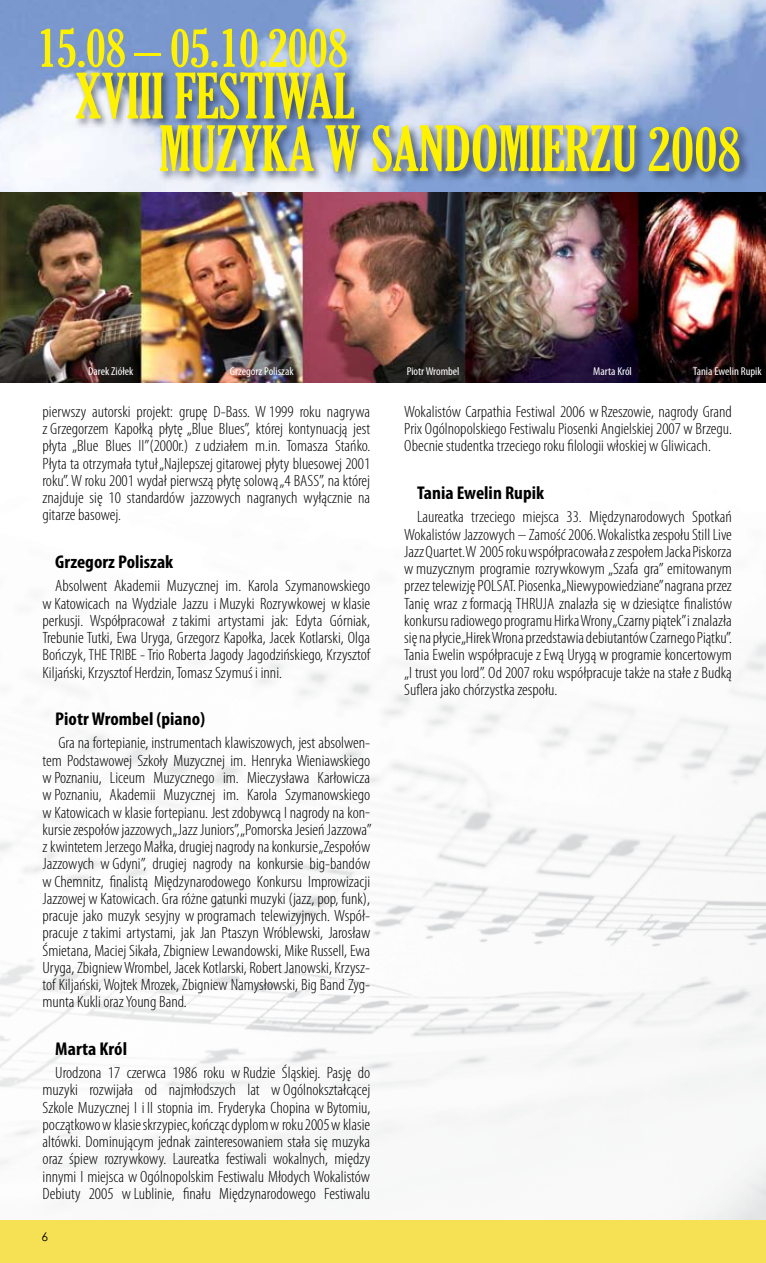
<style>
.page{position:relative;width:766px;height:1263px;background:#fff}
.page>*{position:absolute;margin:0;border:0;box-sizing:border-box;transform-origin:0 0}
.t1{font:extra-condensed 60.3px/52.7px "Gloucester";color:#fff200}
.t2{font:extra-condensed 51.9px "Gloucester";color:#fff200}
.t3{font:700 condensed 18.6px "Myriad Pro";color:#000;scale:1.05 1}
.t4{font:300 condensed 16.35px/17.2px "Myriad Pro";color:#000;text-align:justify;scale:1.05 1}
.t5{font:condensed 11.4px "Myriad Pro";color:#fff;scale:1.05 1}
</style>
<div class="page">
<img style="left:0;top:0;width:765px;height:193px">
<div style="left:0;top:1220px;width:765px;height:43px;background:#f5e153"></div>
<img style="left:70px;top:60px;width:684px;height:133px">
<img style="left:0;top:382px;width:765px;height:837px">
<img style="left:0;top:193px;width:765px;height:189px">
<h2 class="t2" style="left:37px;top:18px;width:312px">15.08 – 05.10.2008</h2>
<h1 class="t1" style="left:159px;top:70px;width:583px;text-indent:-84px">XVIII FESTIWAL<br>MUZYKA W SANDOMIERZU 2008</h1>
<p class="t5" style="left:88px;top:364px;width:44px">Darek Ziółek</p>
<p class="t5" style="left:230px;top:364px;width:62px">Grzegorz Poliszak</p>
<p class="t5" style="left:406px;top:364px;width:52px">PiotrWrombel</p>
<p class="t5" style="left:593px;top:364px;width:38px">Marta Król</p>
<p class="t5" style="left:693px;top:364px;width:67px">Tania Ewelin Rupik</p>
<p class="t4" style="left:43px;top:403px;width:313px">pierwszy autorski projekt: grupę D-Bass. W1999 roku nagrywa z Grzegorzem Kapołką płytę „Blue Blues”, której kontynuacją jest płyta „Blue Blues II”(2000r.) z udziałem m.in. Tomasza Stańko.<br>Płyta ta otrzymała tytuł „Najlepszej gitarowej płyty bluesowej 2001 roku”. Wroku 2001 wydał pierwszą płytę solową „4 BASS”, na której znajduje się 10 standardów jazzowych nagranych wyłącznie na gitarze basowej.</p>
<p class="t3" style="left:55px;top:550px;width:114px">Grzegorz Poliszak</p>
<p class="t4" style="left:43px;top:577px;width:313px;text-indent:13px">Absolwent Akademii Muzycznej im. Karola Szymanowskiego w Katowicach na Wydziale Jazzu i Muzyki Rozrywkowej w klasie perkusji. Współpracował z takimi artystami jak: Edyta Górniak, Trebunie Tutki, Ewa Uryga, Grzegorz Kapołka, Jacek Kotlarski, Olga Bończyk, THE TRIBE - Trio Roberta Jagody Jagodzińskiego, Krzysztof Kiljański, Krzysztof Herdzin, Tomasz Szymuś i inni.</p>
<p class="t3" style="left:55px;top:707px;width:144px">Piotr Wrombel (piano)</p>
<p class="t4" style="left:43px;top:734px;width:315px;text-indent:16px">Gra na fortepianie, instrumentach klawiszowych, jest absolwen&shy;tem Podstawowej Szkoły Muzycznej im. Henryka Wieniawskiego w Poznaniu, Liceum Muzycznego im. Mieczysława Karłowicza w Poznaniu, Akademii Muzycznej im. Karola Szymanowskiego w Katowicach w klasie fortepianu. Jest zdobywcą I nagrody na kon&shy;kursie zespołów jazzowych „Jazz Juniors”, „Pomorska Jesień Jazzowa” zkwintetem Jerzego Małka, drugiej nagrody na konkursie „Zespołów Jazzowych w Gdyni”, drugiej nagrody na konkursie big-bandów w Chemnitz, finalistą Międzynarodowego Konkursu Improwizacji Jazzowej w Katowicach. Gra różne gatunki muzyki (jazz, pop, funk), pracuje jako muzyk sesyjny w programach telewizyjnych. Współ&shy;pracuje z takimi artystami, jak Jan Ptaszyn Wróblewski, Jarosław Śmietana, Maciej Sikała, Zbigniew Lewandowski, Mike Russell, Ewa Uryga, Zbigniew Wrombel, Jacek Kotlarski, Robert Janowski, Krzysz&shy;tof Kiljański, Wojtek Mrozek, Zbigniew Namysłowski, Big Band Zyg&shy;munta Kukli oraz Young Band.</p>
<p class="t3" style="left:55px;top:1037px;width:70px">Marta Król</p>
<p class="t4" style="left:43px;top:1064px;width:313px;text-indent:13px">Urodzona 17 czerwca 1986 roku w Rudzie Śląskiej. Pasję do muzyki rozwijała od najmłodszych lat w Ogólnokształcącej Szkole Muzycznej I i II stopnia im. Fryderyka Chopina w Bytomiu, początkowo w klasie skrzypiec, kończąc dyplom w roku 2005 w klasie altówki. Dominującym jednak zainteresowaniem stała się muzyka oraz śpiew rozrywkowy. Laureatka festiwali wokalnych, między innymi I miejsca w Ogólnopolskim Festiwalu Młodych Wokalistów Debiuty 2005 w Lublinie, finału Międzynarodowego Festiwalu</p>
<p class="t4" style="left:404px;top:403px;width:313px">Wokalistów Carpathia Festiwal 2006 w Rzeszowie, nagrody Grand Prix Ogólnopolskiego Festiwalu Piosenki Angielskiej 2007 w Brzegu.<br>Obecnie studentka trzeciego roku filologii włoskiej w Gliwicach.</p>
<p class="t3" style="left:417px;top:481px;width:122px">Tania Ewelin Rupik</p>
<p class="t4" style="left:404px;top:508px;width:313px;text-indent:13px">Laureatka trzeciego miejsca 33. Międzynarodowych Spotkań Wokalistów Jazzowych – Zamość 2006. Wokalistka zespołu Still Live Jazz Quartet. W 2005 roku współpracowała z zespołem Jacka Piskorza w muzycznym programie rozrywkowym „Szafa gra” emitowanym przez telewizję POLSAT. Piosenka „Niewypowiedziane” nagrana przez Tanię wraz z formacją THRUJA znalazła się w dziesiątce finalistów konkursu radiowego programu Hirka Wrony „Czarny piątek” i znalazła się na płycie „Hirek Wrona przedstawia debiutantów Czarnego Piątku”.<br>Tania Ewelin współpracuje zEwą Urygą w programie koncertowym „I trust you lord”. Od 2007 roku współpracuje także na stałe z Budką Suflera jako chórzystka zespołu.</p>
</div>
